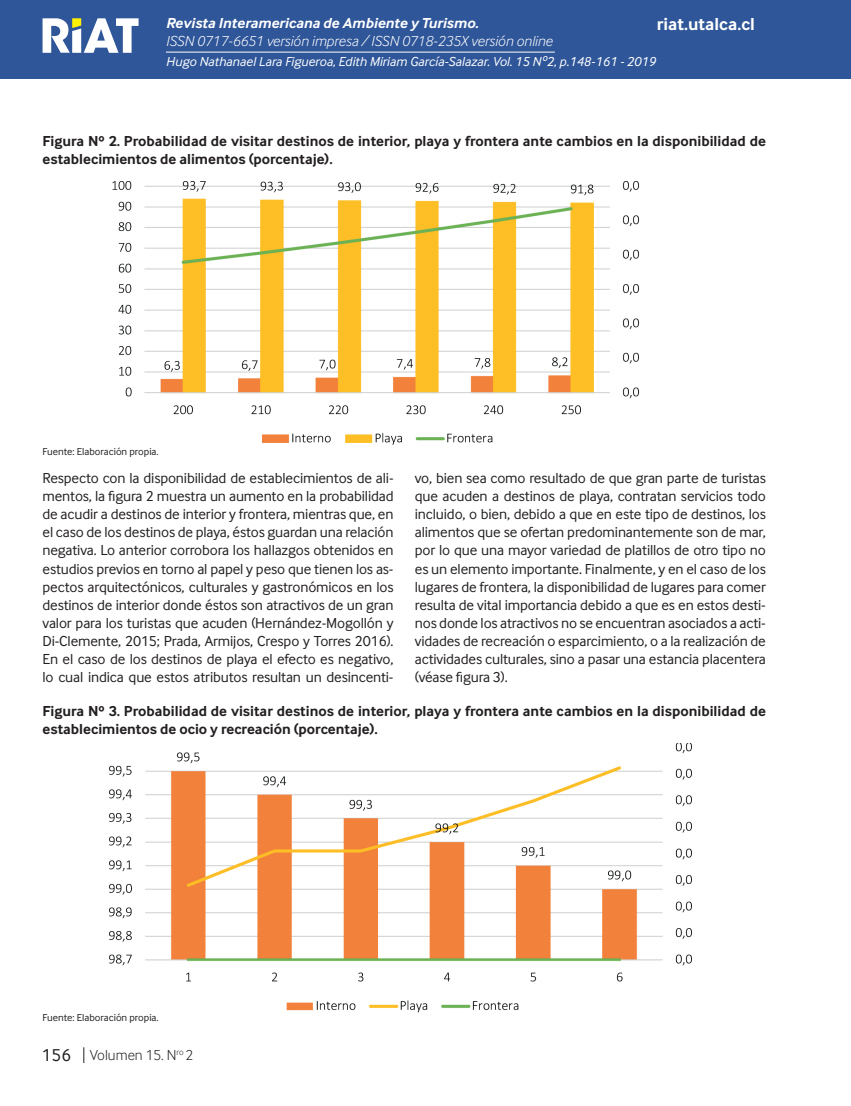
<style>
.page{position:relative;width:851px;height:1106px;background:#fff}
.page>*{position:absolute;margin:0;border:0;box-sizing:border-box;transform-origin:0 0}
.t1{font:700 18px "Inter Face";color:#fff}
.t2{font:15px/18px "Inter Face";letter-spacing:-.01em;color:#231f20;text-align:justify}
.t3{font:700 15px/18px "Inter Face";color:#231f20}
.t4{font:italic 300 15px "Inter Face";color:#fff}
.t5{font:italic 700 15px "Inter Face";color:#fff}
.t6{font:300 15px "Inter Face";color:#231f20}
.t7{font:italic 13.5px "Inter Face";color:#fff}
.t8{font:10.5px "Inter Face";color:#231f20}
.s1{font-weight:400;font-size:18px}
</style>
<div class="page">
<div style="left:0;top:0;width:850px;height:79px;background:#2f5699"></div>
<hr style="left:850px;top:0;width:1px;height:79px;background:#2f5699">
<hr style="left:166px;top:52px;width:388px;height:1px;background:#fff">
<svg style="left:43px;top:18px;width:95px;height:35px"></svg>
<svg style="left:83px;top:1047px;width:1px;height:16px"></svg>
<img style="left:112px;top:181px;width:527px;height:264px">
<img style="left:109px;top:743px;width:583px;height:270px">
<p class="t5" style="left:166px;top:15px;width:314px">Revista Interamericana de Ambiente y Turismo.</p>
<p class="t4" style="left:166px;top:33px;width:388px">ISSN 0717-6651 versión impresa / ISSN 0718-235X versión online</p>
<p class="t1" style="left:656px;top:14px;width:99px">riat.utalca.cl</p>
<p class="t7" style="left:166px;top:54px;width:491px">Hugo Nathanael Lara Figueroa, Edith Miriam García-Salazar. Vol. 15 Nº2, p.148-161 - 2019</p>
<p class="t3" style="left:43px;top:132px;width:724px">Figura Nº 2. Probabilidad de visitar destinos de interior, playa y frontera ante cambios en la disponibilidad de establecimientos de alimentos (porcentaje).</p>
<p class="t8" style="left:43px;top:446px;width:118px">Fuente: Elaboración propia.</p>
<p class="t2" style="left:43px;top:469px;width:352px">Respecto con la disponibilidad de establecimientos de ali&shy;mentos, la figura 2 muestra un aumento en la probabilidad de acudir a destinos de interior y frontera, mientras que, en el caso de los destinos de playa, éstos guardan una relación negativa. Lo anterior corrobora los hallazgos obtenidos en estudios previos en torno al papel y peso que tienen los as&shy;pectos arquitectónicos, culturales y gastronómicos en los destinos de interior donde éstos son atractivos de un gran valor para los turistas que acuden (Hernández-Mogollón y Di-Clemente, 2015; Prada, Armijos, Crespo y Torres 2016).<br>En el caso de los destinos de playa el efecto es negativo, lo cual indica que estos atributos resultan un desincenti-</p>
<p class="t2" style="left:415px;top:469px;width:352px">vo, bien sea como resultado de que gran parte de turistas que acuden a destinos de playa, contratan servicios todo incluido, o bien, debido a que en este tipo de destinos, los alimentos que se ofertan predominantemente son de mar, por lo que una mayor variedad de platillos de otro tipo no es un elemento importante. Finalmente, y en el caso de los lugares de frontera, la disponibilidad de lugares para comer resulta de vital importancia debido a que es en estos desti&shy;nos donde los atractivos no se encuentran asociados a acti&shy;vidades de recreación o esparcimiento, o a la realización de actividades culturales, sino a pasar una estancia placentera (véase figura 3).</p>
<p class="t3" style="left:43px;top:702px;width:724px">Figura Nº 3. Probabilidad de visitar destinos de interior, playa y frontera ante cambios en la disponibilidad de establecimientos de ocio y recreación (porcentaje).</p>
<p class="t8" style="left:43px;top:1011px;width:118px">Fuente: Elaboración propia.</p>
<p class="t6" style="left:42px;top:1046px;width:153px"><span class="s1">156</span> Volumen 15. N<sup>ro</sup> 2</p>
</div>
